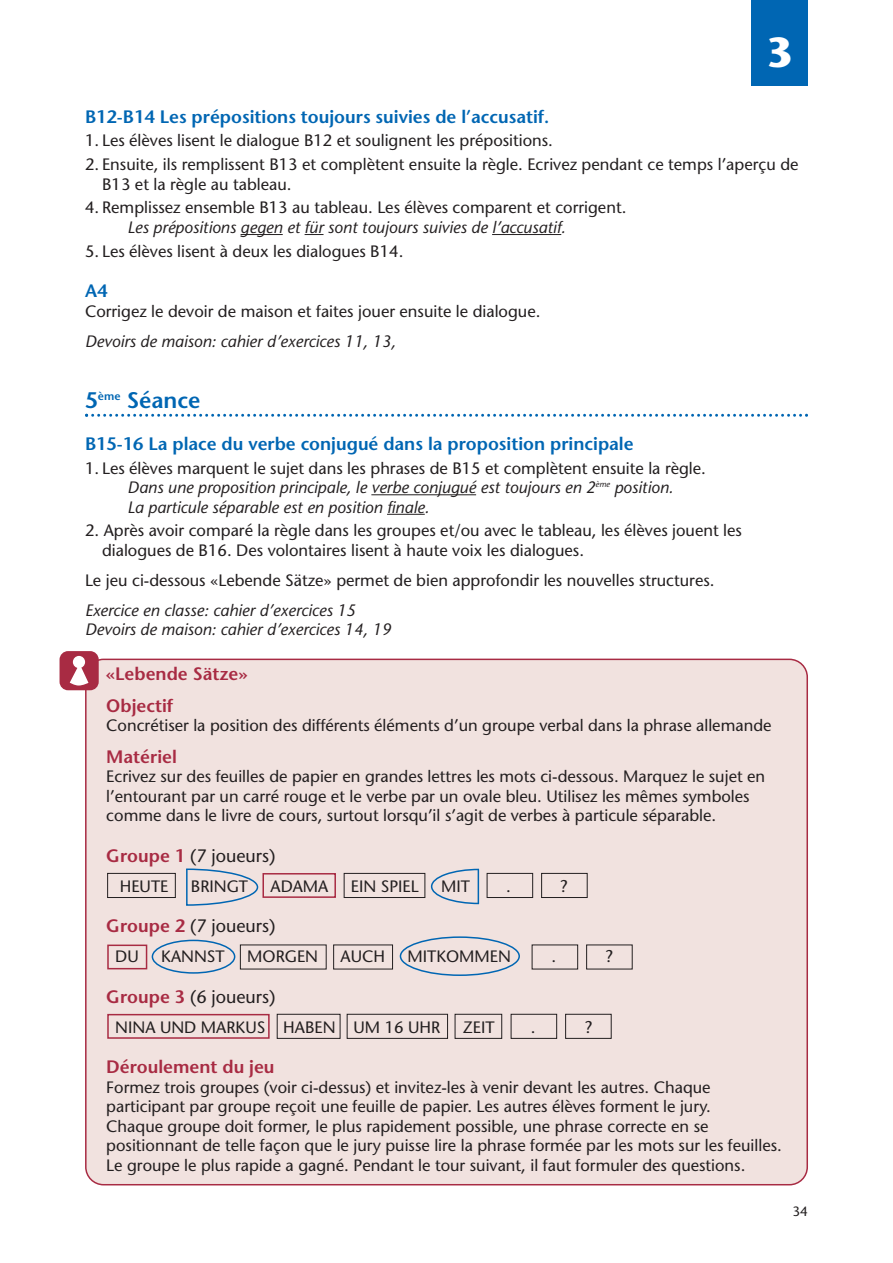
<style>
.page{position:relative;width:893px;height:1263px;background:#fff}
.page>*{position:absolute;margin:0;border:0;box-sizing:border-box;transform-origin:0 0}
.t1{font:700 42px "Stone Sans";color:#fff}
.t2{font:600 22.5px "Stone Sans";color:#0066b3}
.t3{font:600 18px "Stone Sans";color:#0066b3}
.t4{font:18px "Stone Sans";color:#231f20}
.t5{font:600 18px/31.5px "Stone Sans";color:#a82b43}
.t6{font:16.5px/19.5px "Stone Sans";color:#231f20}
.t7{font:italic 16.5px/19.5px "Stone Sans";color:#231f20}
.t8{font:13.5px "Stone Sans";color:#231f20}
.s1{font-style:normal}
.s2{font-weight:600;color:#a82b43}
</style>
<div class="page">
<div style="left:85px;top:659px;width:723px;height:526px;background:#f1e2df"></div>
<div style="left:60px;top:651px;width:39px;height:39px;background:#a82b43;border-radius:9px"></div>
<div style="left:73px;top:656px;width:12px;height:12px;background:#fff;border-radius:50%"></div>
<svg style="left:70px;top:666px;width:18px;height:20px"></svg>
<div style="left:751px;top:0;width:57px;height:85px;background:#0066b3"></div>
<hr style="left:241px;top:234px;width:42px;height:1px;background:#231f20">
<svg style="left:305px;top:234px;width:18px;height:1px"></svg>
<hr style="left:492px;top:234px;width:69px;height:1px;background:#231f20">
<svg style="left:85px;top:414px;width:723px;height:3px"></svg>
<hr style="left:371px;top:494px;width:105px;height:1px;background:#231f20">
<hr style="left:387px;top:514px;width:38px;height:1px;background:#231f20">
<div style="left:107px;top:873px;width:69px;height:25px;border:1px solid #231f20"></div>
<div style="left:107px;top:945px;width:40px;height:24px;border:2px solid #a82b43"></div>
<svg style="left:152px;top:940px;width:241px;height:34px;background:#ded4d4"></svg>
<svg style="left:400px;top:936px;width:120px;height:40px;background:#ddd7db"></svg>
<svg style="left:531px;top:944px;width:102px;height:26px;background:#dbcdca"></svg>
<div style="left:107px;top:1014px;width:163px;height:25px;border:2px solid #a82b43"></div>
<svg style="left:276px;top:1014px;width:336px;height:25px;background:#dfd1ce"></svg>
<svg style="left:185px;top:868px;width:403px;height:39px;background:#e2d4d4"></svg>
<hr style="left:478px;top:869px;width:1px;height:35px;background:#0066b3">
<h1 class="t1" style="left:766px;top:36px;width:28px">3</h1>
<p class="t3" style="left:85px;top:109px;width:466px">B12-B14 Les prépositions toujours suivies de l’accusatif.</p>
<p class="t6" style="left:85px;top:133px;width:469px">1. Les élèves lisent le dialogue B12 et soulignent les prépositions.</p>
<p class="t6" style="left:102px;top:156px;width:698px;text-indent:-17px">2. Ensuite, ils remplissent B13 et complètent ensuite la règle. Ecrivez pendant ce temps l’aperçu de<br>B13 et la règle au tableau.</p>
<p class="t6" style="left:85px;top:200px;width:543px">4. Remplissez ensemble B13 au tableau. Les élèves comparent et corrigent.</p>
<p class="t7" style="left:128px;top:219px;width:440px">Les prépositions gegen et für sont toujours suivies de l’accusatif.</p>
<p class="t6" style="left:85px;top:243px;width:320px">5. Les élèves lisent à deux les dialogues B14.</p>
<p class="t3" style="left:85px;top:284px;width:24px">A4</p>
<p class="t6" style="left:85px;top:303px;width:457px">Corrigez le devoir de maison et faites jouer ensuite le dialogue.</p>
<p class="t7" style="left:85px;top:333px;width:312px">Devoirs de maison: cahier d’exercices 11, 13,</p>
<h2 class="t2" style="left:85px;top:392px;width:117px">5<sup>ème</sup> Séance</h2>
<p class="t3" style="left:85px;top:437px;width:550px">B15-16 La place du verbe conjugué dans la proposition principale</p>
<p class="t7" style="left:128px;top:460px;width:580px;text-indent:-43px"><span class="s1">1. Les élèves marquent le sujet dans les phrases de B15 et complètent ensuite la règle.<br></span>Dans une proposition principale, le verbe conjugué est toujours en 2<sup>ème</sup> position.<br>La particule séparable est en position finale.</p>
<p class="t6" style="left:102px;top:523px;width:641px;text-indent:-17px">2. Après avoir comparé la règle dans les groupes et/ou avec le tableau, les élèves jouent les dialogues de B16. Des volontaires lisent à haute voix les dialogues.</p>
<p class="t6" style="left:85px;top:572px;width:631px">Le jeu ci-dessous «Lebende Sätze» permet de bien approfondir les nouvelles structures.</p>
<p class="t7" style="left:85px;top:602px;width:308px">Exercice en classe: cahier d’exercices 15<br>Devoirs de maison: cahier d’exercices 14, 19</p>
<p class="t5" style="left:106px;top:660px;width:143px">«Lebende Sätze»<br>Objectif</p>
<p class="t6" style="left:106px;top:718px;width:667px">Concrétiser la position des différents éléments d’un groupe verbal dans la phrase allemande</p>
<p class="t5" style="left:106px;top:743px;width:72px">Matériel</p>
<p class="t6" style="left:106px;top:769px;width:660px">Ecrivez sur des feuilles de papier en grandes lettres les mots ci-dessous. Marquez le sujet en l’entourant par un carré rouge et le verbe par un ovale bleu. Utilisez les mêmes symboles comme dans le livre de cours, surtout lorsqu’il s’agit de verbes à particule séparable.</p>
<p class="t4" style="left:106px;top:849px;width:171px"><span class="s2">Groupe 1</span> (7 joueurs)</p>
<p class="t6" style="left:120px;top:878px;width:50px">HEUTE</p>
<p class="t6" style="left:191px;top:878px;width:59px">BRINGT</p>
<p class="t6" style="left:271px;top:878px;width:59px">ADAMA</p>
<p class="t6" style="left:351px;top:878px;width:69px">EIN SPIEL</p>
<p class="t6" style="left:441px;top:878px;width:30px">MIT</p>
<p class="t6" style="left:506px;top:878px;width:6px">.</p>
<p class="t6" style="left:560px;top:878px;width:9px">?</p>
<p class="t4" style="left:106px;top:919px;width:171px"><span class="s2">Groupe 2</span> (7 joueurs)</p>
<p class="t6" style="left:115px;top:949px;width:25px">DU</p>
<p class="t6" style="left:161px;top:949px;width:65px">KANNST</p>
<p class="t6" style="left:247px;top:949px;width:72px">MORGEN</p>
<p class="t6" style="left:341px;top:949px;width:46px">AUCH</p>
<p class="t6" style="left:407px;top:949px;width:105px">MITKOMMEN</p>
<p class="t6" style="left:551px;top:949px;width:6px">.</p>
<p class="t6" style="left:606px;top:949px;width:9px">?</p>
<p class="t4" style="left:106px;top:990px;width:171px"><span class="s2">Groupe 3</span> (6 joueurs)</p>
<p class="t6" style="left:115px;top:1019px;width:326px">NINA UND MARKUS HABEN UM 16 UHR</p>
<p class="t6" style="left:463px;top:1019px;width:33px">ZEIT</p>
<p class="t6" style="left:531px;top:1019px;width:6px">.</p>
<p class="t6" style="left:585px;top:1019px;width:9px">?</p>
<p class="t5" style="left:106px;top:1053px;width:170px">Déroulement du jeu</p>
<p class="t6" style="left:106px;top:1079px;width:677px">Formez trois groupes (voir ci-dessus) et invitez-les à venir devant les autres. Chaque participant par groupe reçoit une feuille de papier. Les autres élèves forment le jury.<br>Chaque groupe doit former, le plus rapidement possible, une phrase correcte en se positionnant de telle façon que le jury puisse lire la phrase formée par les mots sur les feuilles.<br>Le groupe le plus rapide a gagné. Pendant le tour suivant, il faut formuler des questions.</p>
<p class="t8" style="left:792px;top:1206px;width:17px">34</p>
</div>
